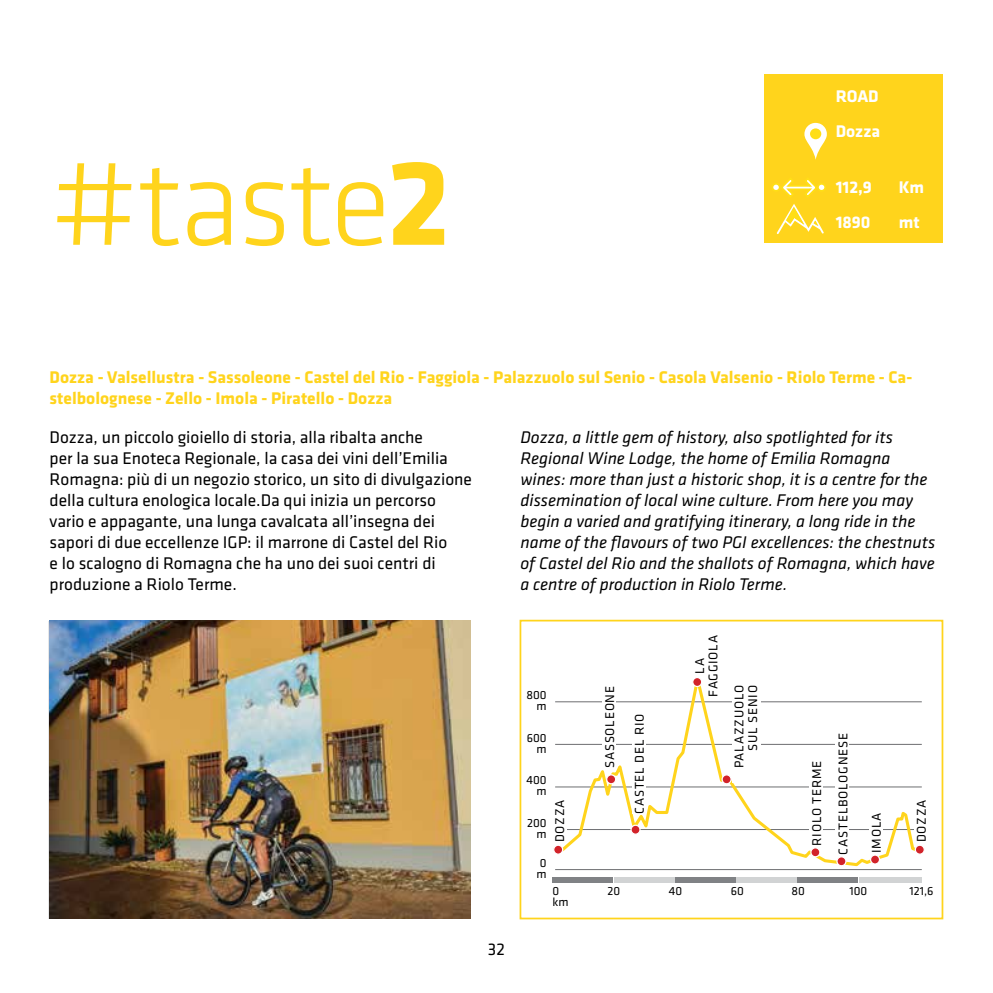
<style>
.page{position:relative;width:993px;height:993px;background:#fff}
.page>*{position:absolute;margin:0;border:0;box-sizing:border-box;transform-origin:0 0}
.t1{font:300 126px "Klavika";letter-spacing:-.03em;color:#ffd41c}
.t2{font:italic 17.5px/21px "Klavika";color:#000}
.t3{font:17.5px/21px "Klavika";color:#000}
.t4{font:700 17.5px/21px "Klavika";color:#ffd41c}
.t5{font:700 17.5px/35px "Klavika";color:#fff}
.t6{font:13.12px/13.5px "Klavika";letter-spacing:.06em;color:#000;text-align:center}
.t7{font:12.25px/11px "Klavika";color:#000;text-align:right}
.s1{font-weight:700}
</style>
<div class="page">
<div style="left:763px;top:74px;width:179px;height:169px;background:#ffd41c"></div>
<img style="left:50px;top:620px;width:420px;height:298px">
<div style="left:519px;top:619px;width:424px;height:300px;border:2px solid #ffd41c"></div>
<svg style="left:804px;top:122px;width:22px;height:38px"></svg>
<div style="left:809px;top:128px;width:12px;height:11px;background:#ffde17;border-radius:50%"></div>
<svg style="left:776px;top:180px;width:47px;height:54px"></svg>
<div style="left:817px;top:184px;width:7px;height:7px;background:#fff;border-radius:50%"></div>
<div style="left:816px;top:183px;width:9px;height:9px;border:2px solid #ffde17;border-radius:50%"></div>
<div style="left:772px;top:184px;width:7px;height:7px;background:#fff;border-radius:50%"></div>
<div style="left:771px;top:183px;width:9px;height:9px;border:2px solid #ffde17;border-radius:50%"></div>
<div style="left:552px;top:877px;width:61px;height:5px;background:#808285"></div>
<div style="left:614px;top:877px;width:60px;height:5px;background:#d1d3d4"></div>
<div style="left:675px;top:877px;width:60px;height:5px;background:#808285"></div>
<div style="left:736px;top:877px;width:60px;height:5px;background:#d1d3d4"></div>
<div style="left:797px;top:877px;width:60px;height:5px;background:#808285"></div>
<div style="left:858px;top:877px;width:63px;height:5px;background:#d1d3d4"></div>
<hr style="left:555px;top:869px;width:366px;height:1px;background:#6d6e71">
<svg style="left:555px;top:685px;width:369px;height:182px"></svg>
<div style="left:553px;top:844px;width:9px;height:9px;background:#d2232a;border-radius:50%"></div>
<div style="left:553px;top:844px;width:10px;height:10px;border:1px solid #fff;border-radius:50%"></div>
<div style="left:552px;top:795px;width:14px;height:47px;background:#fff"></div>
<svg style="left:915px;top:844px;width:8px;height:9px"></svg>
<div style="left:914px;top:844px;width:10px;height:10px;border:1px solid #fff;border-radius:50%"></div>
<div style="left:913px;top:795px;width:15px;height:47px;background:#fff"></div>
<div style="left:606px;top:774px;width:9px;height:9px;background:#d2232a;border-radius:50%"></div>
<div style="left:606px;top:774px;width:10px;height:10px;border:1px solid #fff;border-radius:50%"></div>
<div style="left:602px;top:676px;width:13px;height:91px;background:#fff"></div>
<svg style="left:631px;top:825px;width:8px;height:8px"></svg>
<div style="left:630px;top:824px;width:10px;height:10px;border:1px solid #fff;border-radius:50%"></div>
<div style="left:631px;top:708px;width:14px;height:105px;background:#fff"></div>
<svg style="left:692px;top:677px;width:9px;height:9px"></svg>
<div style="left:692px;top:676px;width:10px;height:10px;border:1px solid #fff;border-radius:50%"></div>
<div style="left:731px;top:685px;width:29px;height:97px;background:#fff"></div>
<div style="left:722px;top:774px;width:8px;height:9px;background:#d2232a;border-radius:50%"></div>
<div style="left:721px;top:774px;width:10px;height:10px;border:1px solid #fff;border-radius:50%"></div>
<svg style="left:810px;top:847px;width:9px;height:9px"></svg>
<div style="left:810px;top:846px;width:10px;height:11px;border:1px solid #fff;border-radius:50%"></div>
<div style="left:809px;top:754px;width:13px;height:91px;background:#fff"></div>
<svg style="left:836px;top:856px;width:9px;height:9px"></svg>
<div style="left:836px;top:855px;width:10px;height:11px;border:1px solid #fff;border-radius:50%"></div>
<div style="left:835px;top:732px;width:13px;height:122px;background:#fff"></div>
<svg style="left:870px;top:854px;width:9px;height:9px"></svg>
<div style="left:869px;top:854px;width:10px;height:10px;border:1px solid #fff;border-radius:50%"></div>
<div style="left:868px;top:794px;width:14px;height:58px;background:#fff"></div>
<h1 class="t1" style="left:50px;top:134px;width:402px">#taste<span class="s1">2</span></h1>
<p class="t5" style="left:835px;top:79px;width:46px">ROAD<br>Dozza</p>
<p class="t5" style="left:835px;top:170px;width:38px">112,9</p>
<p class="t5" style="left:898px;top:170px;width:27px">Km</p>
<p class="t5" style="left:835px;top:205px;width:36px">1890</p>
<p class="t5" style="left:898px;top:205px;width:22px">mt</p>
<p class="t4" style="left:50px;top:367px;width:863px">Dozza - Valsellustra - Sassoleone - Castel del Rio - Faggiola - Palazzuolo sul Senio - Casola Valsenio - Riolo Terme - Ca&shy;stelbolognese - Zello - Imola - Piratello - Dozza</p>
<p class="t3" style="left:50px;top:426px;width:424px">Dozza, un piccolo gioiello di storia, alla ribalta anche<br>per la sua Enoteca Regionale, la casa dei vini dell’Emilia Romagna: più di un negozio storico, un sito di divulgazione della cultura enologica locale.Da qui inizia un percorso vario e appagante, una lunga cavalcata all’insegna dei sapori di due eccellenze IGP: il marrone di Castel del Rio<br>e lo scalogno di Romagna che ha uno dei suoi centri di produzione a Riolo Terme.</p>
<p class="t2" style="left:520px;top:426px;width:416px">Dozza, a little gem of history, also spotlighted for its Regional Wine Lodge, the home of Emilia Romagna wines: more than just a historic shop, it is a centre for the dissemination of local wine culture. From here you may begin a varied and gratifying itinerary, a long ride in the name of the flavours of two PGI excellences: the chestnuts of Castel del Rio and the shallots of Romagna, which have a centre of production in Riolo Terme.</p>
<p class="t7" style="left:526px;top:689px;width:22px">800 m</p>
<p class="t7" style="left:526px;top:732px;width:21px">600 m</p>
<p class="t7" style="left:526px;top:774px;width:22px">400 m</p>
<p class="t7" style="left:527px;top:817px;width:21px">200 m</p>
<p class="t7" style="left:536px;top:857px;width:12px;text-align:left">0 m</p>
<p class="t6" style="left:693px;top:696px;width:63px;rotate:-90deg">LA<br>FAGGIOLA</p>
<p class="t6" style="left:732px;top:768px;width:85px;text-align:right;rotate:-90deg">PALAZZUOLO<br>SUL SENIO</p>
<p class="t6" style="left:603px;top:767px;width:84px;rotate:-90deg">SASSOLEONE</p>
<p class="t6" style="left:632px;top:813px;width:102px;rotate:-90deg">CASTEL DEL RIO</p>
<p class="t6" style="left:803px;top:854px;width:123px;line-height:26.1px;text-align:left;text-indent:9px;rotate:-90deg">RIOLO TERME<br>CASTELBOLOGNESE</p>
<p class="t6" style="left:553px;top:842px;width:44px;rotate:-90deg">DOZZA</p>
<p class="t6" style="left:914px;top:842px;width:44px;rotate:-90deg">DOZZA</p>
<p class="t6" style="left:869px;top:852px;width:42px;rotate:-90deg">IMOLA</p>
<p class="t3" style="left:488px;top:938px;width:19px">32</p>
<p class="t7" style="left:552px;top:885px;width:18px;text-align:left">0 km</p>
<p class="t7" style="left:607px;top:885px;width:14px">20</p>
<p class="t7" style="left:668px;top:885px;width:15px">40</p>
<p class="t7" style="left:730px;top:885px;width:15px">60</p>
<p class="t7" style="left:791px;top:885px;width:15px">80</p>
<p class="t7" style="left:849px;top:885px;width:19px">100</p>
<p class="t7" style="left:909px;top:885px;width:25px">121,6</p>
</div>
